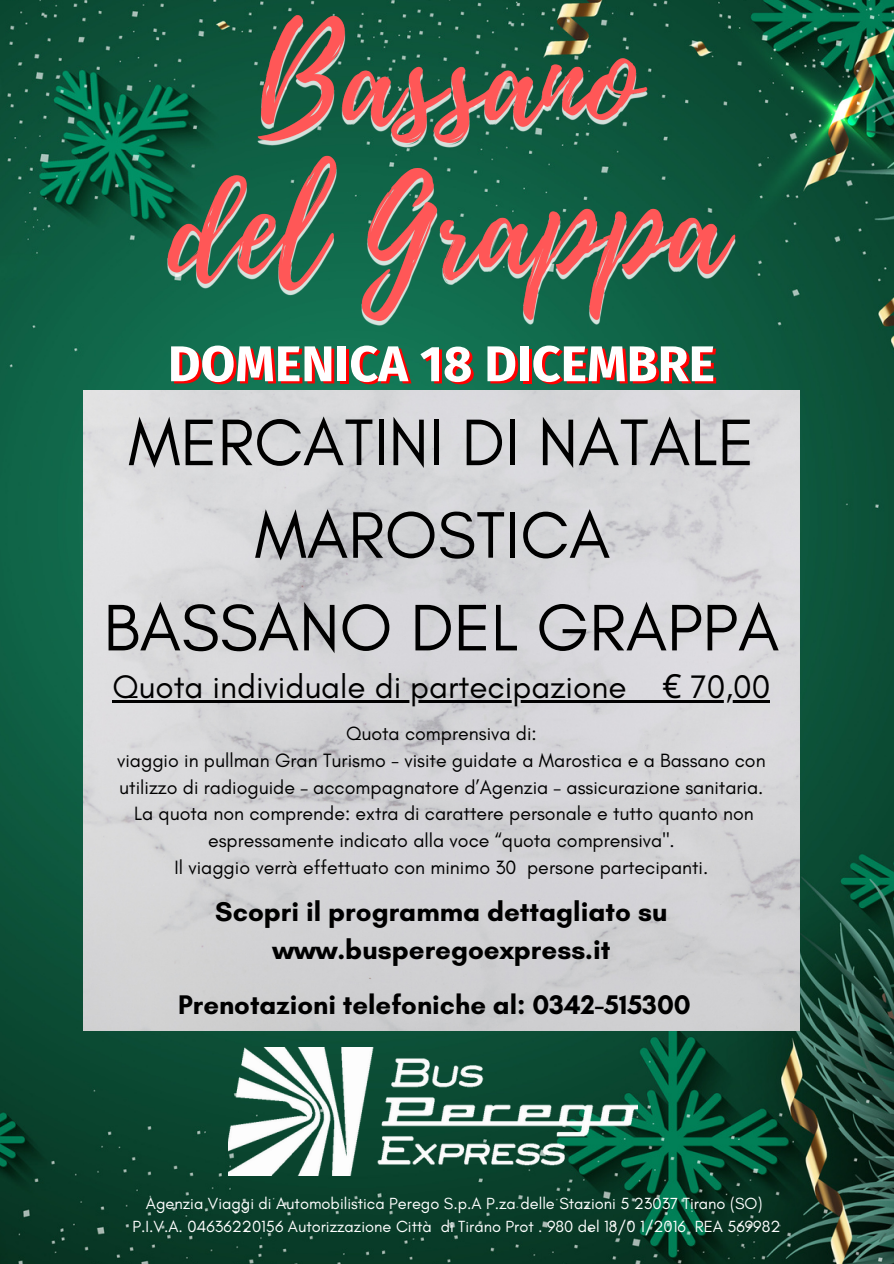
<style>
.page{position:relative;width:894px;height:1264px;background:#fff}
.page>*{position:absolute;margin:0;border:0;box-sizing:border-box;transform-origin:0 0}
.t1{font:66.9px/92.6px "Glacial Indifference";color:#000;text-align:center}
.t2{font:700 50.25px "Fira Sans";color:#fff}
.t3{font:33.3px "Glacial Indifference";color:#000}
.t4{font:700 27.75px/37.8px "Glacial Indifference";color:#000;text-align:center}
.t5{font:700 27.45px "Glacial Indifference";color:#000}
.t6{font:19.65px/26.7px "Glacial Indifference";color:#000;text-align:center}
.t7{font:19.5px/26.7px "Glacial Indifference";color:#000;text-align:center}
.t8{font:16.5px/22.5px "Glacial Indifference";color:#fff;text-align:center}
.s1{font-family:"Noto Sans"}
</style>
<div class="page">
<img style="left:0;top:0;width:893px;height:1263px">
<img style="left:228px;top:1047px;width:409px;height:128px">
<img style="left:84px;top:390px;width:715px;height:640px">
<img style="left:165px;top:0;width:570px;height:335px">
<hr style="left:112px;top:700px;width:514px;height:2px;background:#000">
<hr style="left:626px;top:700px;width:36px;height:2px;background:#000">
<hr style="left:662px;top:700px;width:108px;height:2px;background:#000">
<h2 class="t2" style="left:168px;top:334px;width:548px">DOMENICA 18 DICEMBRE</h2>
<h1 class="t1" style="left:103px;top:395px;width:677px">MERCATINI DI NATALE<br>MAROSTICA<br>BASSANO DEL GRAPPA</h1>
<h3 class="t3" style="left:112px;top:666px;width:659px">Quota individuale di partecipazione <span class="s1">€</span> 70,00</h3>
<p class="t7" style="left:117px;top:720px;width:650px">Quota comprensiva di:<br>viaggio in pullman Gran Turismo - visite guidate a Marostica e a Bassano con utilizzo di radioguide – accompagnatore d’Agenzia – assicurazione sanitaria.</p>
<p class="t6" style="left:134px;top:800px;width:621px">La quota non comprende: extra di carattere personale e tutto quanto non espressamente indicato alla voce “quota comprensiva".<br>Il viaggio verrà effettuato con minimo 30 persone partecipanti.</p>
<h3 class="t4" style="left:215px;top:892px;width:453px">Scopri il programma dettagliato su www.busperegoexpress.it</h3>
<h3 class="t5" style="left:178px;top:988px;width:514px">Prenotazioni telefoniche al: 0342-515300</h3>
<p class="t8" style="left:132px;top:1192px;width:649px">Agenzia Viaggi di Automobilistica Perego S.p.A P.za delle Stazioni 5 23037 Tirano (SO)<br>P.I.V.A. 04636220156 Autorizzazione Città di Tirano Prot . 980 del 18/0 1/2016 REA 569982</p>
</div>
